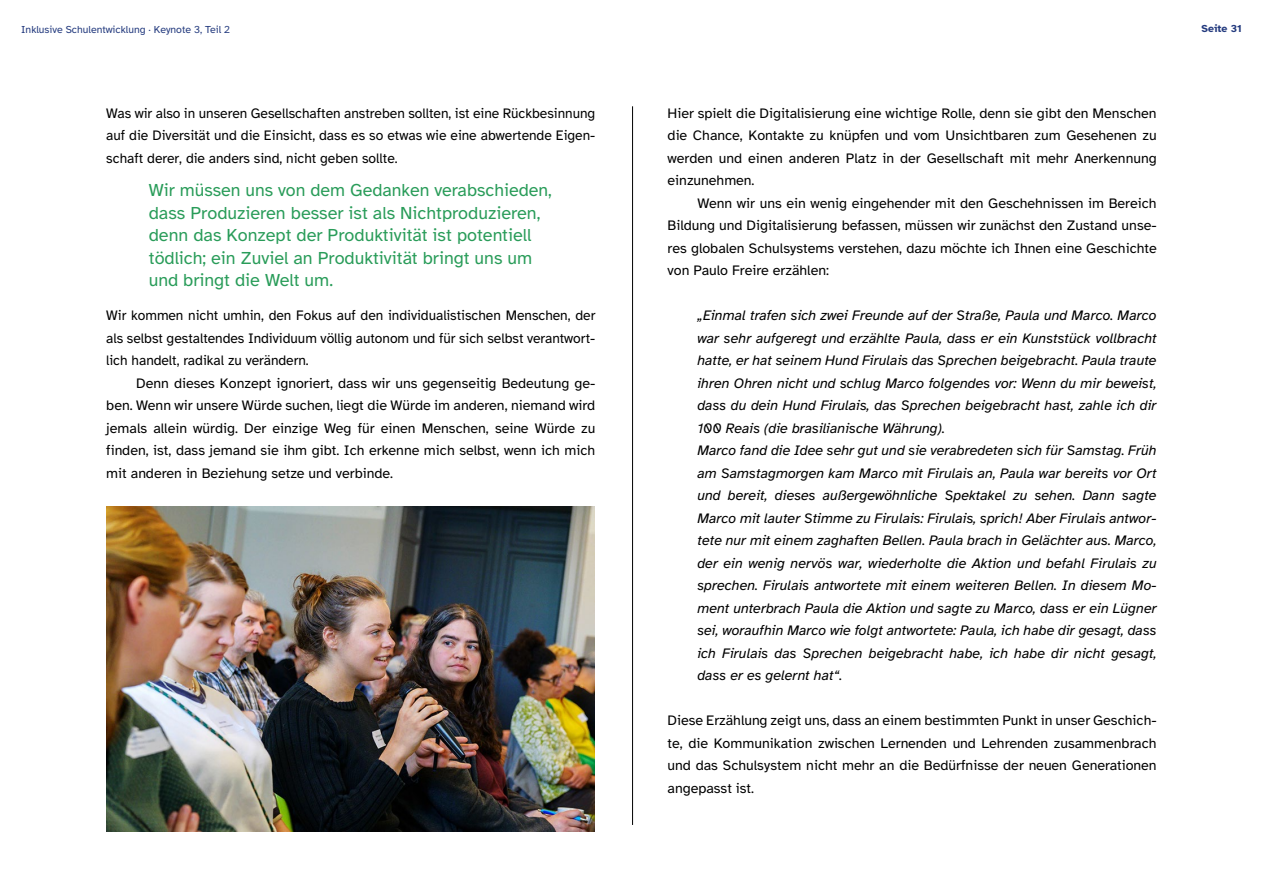
<style>
.page{position:relative;width:1263px;height:893px;background:#fff}
.page>*{position:absolute;margin:0;border:0;box-sizing:border-box;transform-origin:0 0}
.Pull_Quote{font:18px/22.5px "Atkinson Hyperlegible";color:#299c59}
.Fließtext{font:14.25px/22.5px "Atkinson Hyperlegible";color:#000;text-align:justify}
.Fließtext-2{font:italic 14.25px/22.5px "Atkinson Hyperlegible";color:#000;text-align:justify}
.t1{font:10.5px "Atkinson Hyperlegible";color:#233a7e}
.t2{font:700 10.5px "Atkinson Hyperlegible";color:#233a7e}
</style>
<div class="page">
<hr style="left:632px;top:106px;width:1px;height:719px;background:#000">
<img style="left:106px;top:506px;width:489px;height:325px">
<p class="t1" style="left:21px;top:24px;width:210px">Inklusive Schulentwicklung · Keynote 3, Teil 2</p>
<p class="Fließtext" style="left:106px;top:102px;width:490px">Was wir also in unseren Gesellschaften anstreben sollten, ist eine Rückbesinnung auf die Diversität und die Einsicht, dass es so etwas wie eine abwertende Eigen&shy;schaft derer, die anders sind, nicht geben sollte.</p>
<p class="Pull_Quote" style="left:149px;top:179px;width:404px">Wir müssen uns von dem Gedanken verabschieden, dass Produzieren besser ist als Nichtproduzieren, denn das Konzept der Produktivität ist potentiell tödlich; ein Zuviel an Produktivität bringt uns um und bringt die Welt um.</p>
<p class="Fließtext" style="left:106px;top:304px;width:491px">Wir kommen nicht umhin, den Fokus auf den individualistischen Menschen, der als selbst gestaltendes Individuum völlig autonom und für sich selbst verantwort&shy;lich handelt, radikal zu verändern.</p>
<p class="Fließtext" style="left:106px;top:372px;width:491px;text-indent:30px">Denn dieses Konzept ignoriert, dass wir uns gegenseitig Bedeutung ge&shy;ben. Wenn wir unsere Würde suchen, liegt die Würde im anderen, niemand wird jemals allein würdig. Der einzige Weg für einen Menschen, seine Würde zu finden, ist, dass jemand sie ihm gibt. Ich erkenne mich selbst, wenn ich mich mit anderen in Beziehung setze und verbinde.</p>
<p class="Fließtext" style="left:668px;top:102px;width:491px">Hier spielt die Digitalisierung eine wichtige Rolle, denn sie gibt den Menschen die Chance, Kontakte zu knüpfen und vom Unsichtbaren zum Gesehenen zu werden und einen anderen Platz in der Gesellschaft mit mehr Anerkennung einzunehmen.</p>
<p class="Fließtext" style="left:668px;top:192px;width:491px;text-indent:30px">Wenn wir uns ein wenig eingehender mit den Geschehnissen im Bereich Bildung und Digitalisierung befassen, müssen wir zunächst den Zustand unse&shy;res globalen Schulsystems verstehen, dazu möchte ich Ihnen eine Geschichte von Paulo Freire erzählen:</p>
<p class="Fließtext-2" style="left:697px;top:304px;width:461px">„Einmal trafen sich zwei Freunde auf der Straße, Paula und Marco. Marco war sehr aufgeregt und erzählte Paula, dass er ein Kunststück vollbracht hatte, er hat seinem Hund Firulais das Sprechen beigebracht. Paula traute ihren Ohren nicht und schlug Marco folgendes vor: Wenn du mir beweist, dass du dein Hund Firulais, das Sprechen beigebracht hast, zahle ich dir 100 Reais (die brasilianische Währung).</p>
<p class="Fließtext-2" style="left:697px;top:439px;width:461px">Marco fand die Idee sehr gut und sie verabredeten sich für Samstag. Früh am Samstagmorgen kam Marco mit Firulais an, Paula war bereits vor Ort und bereit, dieses außergewöhnliche Spektakel zu sehen. Dann sagte Marco mit lauter Stimme zu Firulais: Firulais, sprich! Aber Firulais antwor&shy;tete nur mit einem zaghaften Bellen. Paula brach in Gelächter aus. Marco, der ein wenig nervös war, wiederholte die Aktion und befahl Firulais zu sprechen. Firulais antwortete mit einem weiteren Bellen. In diesem Mo&shy;ment unterbrach Paula die Aktion und sagte zu Marco, dass er ein Lügner sei, woraufhin Marco wie folgt antwortete: Paula, ich habe dir gesagt, dass ich Firulais das Sprechen beigebracht habe, ich habe dir nicht gesagt, dass er es gelernt hat“.</p>
<p class="Fließtext" style="left:668px;top:709px;width:491px">Diese Erzählung zeigt uns, dass an einem bestimmten Punkt in unser Geschich&shy;te, die Kommunikation zwischen Lernenden und Lehrenden zusammenbrach und das Schulsystem nicht mehr an die Bedürfnisse der neuen Generationen angepasst ist.</p>
<p class="t2" style="left:1201px;top:23px;width:42px">Seite 31</p>
</div>
